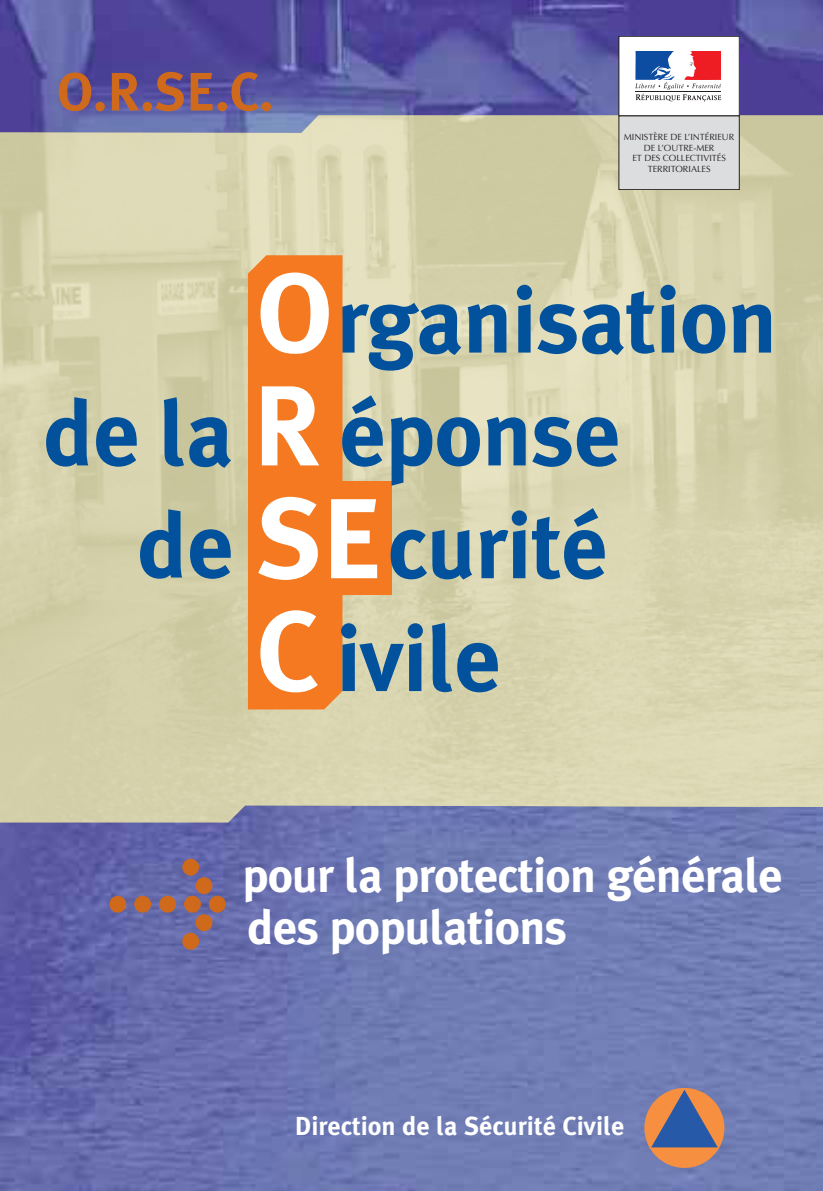
<style>
.page{position:relative;width:823px;height:1191px;background:#fff}
.page>*{position:absolute;margin:0;border:0;box-sizing:border-box;transform-origin:0 0}
.t1{font:700 54px "Meta Plus";color:#cf691b}
.t2{font:700 48px/52px "Meta Plus";letter-spacing:-.015em;color:#fff}
.t3{font:700 26px "Meta Plus";color:#fff}
.t4{font:9px/10.8px "Optima";color:#231f20;text-align:center}
</style>
<div class="page">
<img style="left:0;top:0;width:822px;height:1191px">
<div style="left:644px;top:1088px;width:80px;height:79px;background:#f68f40;border-radius:50%"></div>
<svg style="left:650px;top:1089px;width:67px;height:58px"></svg>
<img style="left:0;top:115px;width:822px;height:707px">
<div style="left:618px;top:36px;width:120px;height:80px;background:#fff"></div>
<div style="left:618px;top:36px;width:121px;height:80px;border:1px solid #231f20"></div>
<svg style="left:635px;top:51px;width:85px;height:50px"></svg>
<div style="left:618px;top:116px;width:120px;height:74px;background:#dcdddf"></div>
<div style="left:618px;top:116px;width:121px;height:74px;border:1px solid #231f20"></div>
<div style="left:248px;top:255px;width:94px;height:454px;background:#f47921"></div>
<svg style="left:340px;top:303px;width:121px;height:68px;background:#7495a5"></svg>
<svg style="left:467px;top:304px;width:39px;height:48px;background:#4b7fa4"></svg>
<svg style="left:516px;top:285px;width:15px;height:67px"></svg>
<svg style="left:537px;top:304px;width:39px;height:50px;background:#5e8ba9"></svg>
<svg style="left:582px;top:291px;width:72px;height:64px;background:#7398ab"></svg>
<svg style="left:660px;top:285px;width:15px;height:67px"></svg>
<svg style="left:682px;top:304px;width:42px;height:49px;background:#5382a2"></svg>
<svg style="left:731px;top:304px;width:39px;height:48px;background:#4d7fa3"></svg>
<div style="left:287px;top:481px;width:104px;height:114px;background:#f47921"></div>
<svg style="left:260px;top:272px;width:68px;height:82px"></svg>
<svg style="left:46px;top:397px;width:42px;height:69px;background:#5d89a2"></svg>
<svg style="left:96px;top:417px;width:41px;height:50px;background:#5182a2"></svg>
<svg style="left:140px;top:509px;width:42px;height:69px;background:#5c88a1"></svg>
<svg style="left:190px;top:529px;width:40px;height:50px;background:#4b7c9e"></svg>
<svg style="left:164px;top:397px;width:67px;height:71px;background:#6c909d"></svg>
<svg style="left:262px;top:386px;width:57px;height:79px"></svg>
<svg style="left:342px;top:395px;width:40px;height:72px;background:#6b91a6"></svg>
<svg style="left:390px;top:417px;width:89px;height:69px;background:#6f93a2"></svg>
<svg style="left:486px;top:417px;width:39px;height:48px;background:#4d80a5"></svg>
<svg style="left:532px;top:417px;width:85px;height:50px;background:#5f8ba6"></svg>
<svg style="left:258px;top:497px;width:60px;height:83px"></svg>
<svg style="left:331px;top:499px;width:46px;height:79px"></svg>
<svg style="left:390px;top:529px;width:82px;height:50px;background:#648a9e"></svg>
<svg style="left:479px;top:508px;width:125px;height:71px;background:#7b9ca8"></svg>
<svg style="left:260px;top:610px;width:57px;height:82px"></svg>
<svg style="left:341px;top:623px;width:81px;height:68px;background:#7596a4"></svg>
<svg style="left:432px;top:623px;width:65px;height:69px;background:#6f93a4"></svg>
<h1 class="t1" style="left:57px;top:60px;width:218px">O.R.SE.C.</h1>
<p class="t4" style="left:623px;top:131px;width:112px">MINISTÈRE DE L’INTÉRIEUR<br>DE L’OUTRE-MER<br>ET DES COLLECTIVITÉS<br>TERRITORIALES</p>
<h2 class="t2" style="left:105px;top:849px;width:678px;text-indent:137px">pour la protection générale <sup>&gt;</sup> des populations</h2>
<h3 class="t3" style="left:294px;top:1111px;width:331px">Direction de la Sécurité Civile</h3>
</div>
